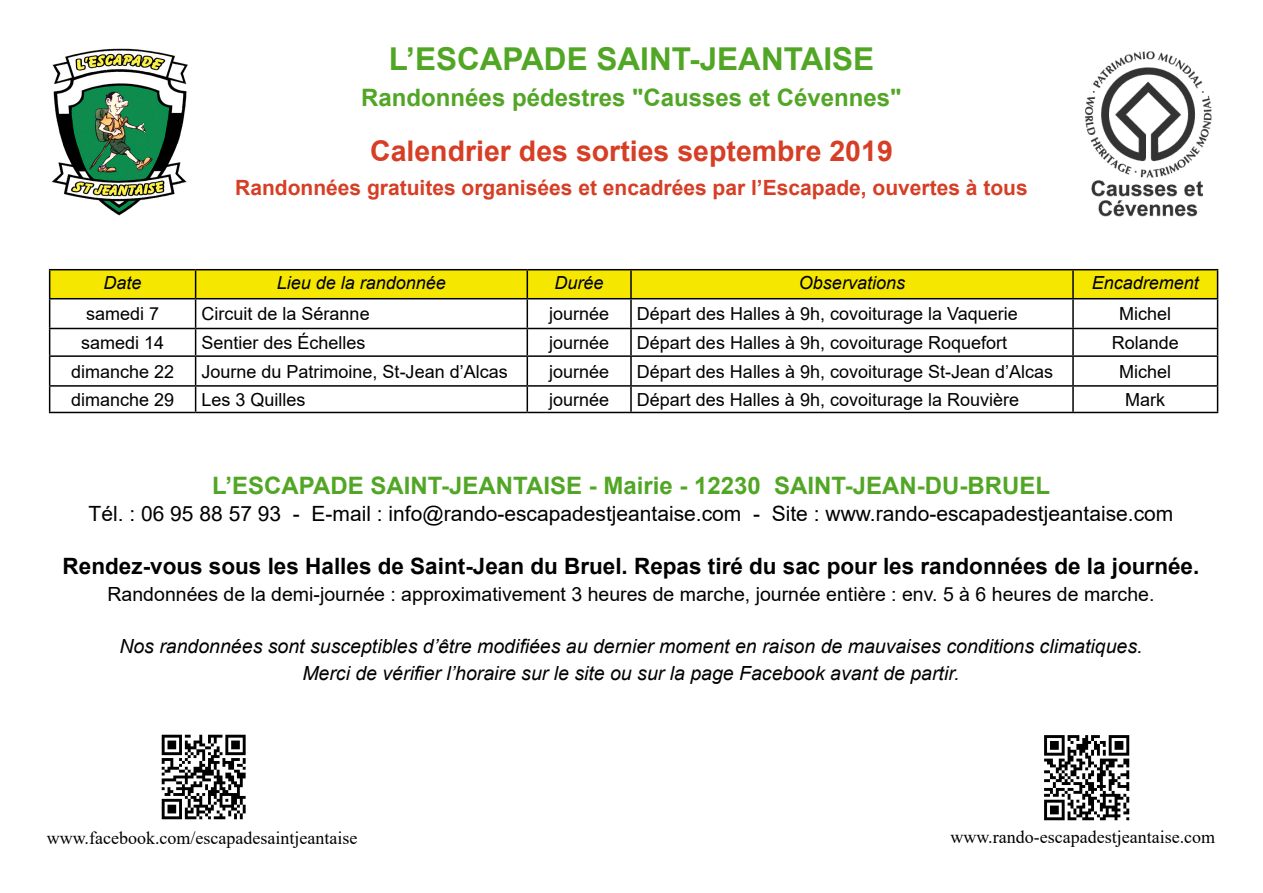
<style>
.page{position:relative;width:1263px;height:893px;background:#fff}
.page>*{position:absolute;margin:0;border:0;box-sizing:border-box;transform-origin:0 0}
.t1{font:700 31.5px "Arial";color:#52a625}
.t2{font:700 28.5px "Arial";color:#d63e25}
.t3{font:700 24px "Arial";color:#52a625}
.t4{font:700 22.5px "Arial";color:#000}
.t5{font:21px "Arial";color:#000}
.t6{font:700 21px "Arial";color:#d63e25}
.t7{font:italic 19.5px/27px "Arial";color:#000;text-align:center}
.t8{font:19.5px "Arial";color:#000}
.t9{font:18px "Arial";color:#000}
.t10{font:18px "Times New Roman";color:#000}
.t11{font:italic 18px "Arial";color:#000}
</style>
<div class="page">
<img style="left:161px;top:735px;width:85px;height:84px">
<img style="left:1044px;top:735px;width:85px;height:85px">
<img style="left:1085px;top:50px;width:127px;height:167px">
<img style="left:52px;top:49px;width:136px;height:166px">
<hr style="left:49px;top:269px;width:147px;height:1px;background:#000">
<hr style="left:196px;top:269px;width:331px;height:1px;background:#000">
<hr style="left:527px;top:269px;width:104px;height:1px;background:#000">
<hr style="left:631px;top:269px;width:442px;height:1px;background:#000">
<hr style="left:1073px;top:269px;width:145px;height:1px;background:#000">
<svg style="left:49px;top:270px;width:1169px;height:142px"></svg>
<hr style="left:49px;top:412px;width:147px;height:1px;background:#000">
<hr style="left:196px;top:412px;width:331px;height:1px;background:#000">
<hr style="left:527px;top:412px;width:104px;height:1px;background:#000">
<hr style="left:631px;top:412px;width:442px;height:1px;background:#000">
<hr style="left:1073px;top:412px;width:145px;height:1px;background:#000">
<h1 class="t1" style="left:389px;top:36px;width:487px">L’ESCAPADE SAINT-JEANTAISE</h1>
<h3 class="t3" style="left:361px;top:80px;width:542px">Randonnées pédestres "Causses et Cévennes"</h3>
<h2 class="t2" style="left:370px;top:131px;width:524px">Calendrier des sorties septembre 2019</h2>
<p class="t6" style="left:235px;top:173px;width:794px">Randonnées gratuites organisées et encadrées par l’Escapade, ouvertes à tous</p>
<p class="t11" style="left:104px;top:271px;width:40px">Date</p>
<p class="t11" style="left:277px;top:271px;width:171px">Lieu de la randonnée</p>
<p class="t11" style="left:555px;top:271px;width:51px">Durée</p>
<p class="t11" style="left:799px;top:271px;width:108px">Observations</p>
<p class="t11" style="left:1092px;top:271px;width:109px">Encadrement</p>
<p class="t9" style="left:86px;top:301px;width:75px">samedi 7</p>
<p class="t9" style="left:202px;top:301px;width:170px">Circuit de la Séranne</p>
<p class="t9" style="left:549px;top:301px;width:62px">journée</p>
<p class="t9" style="left:637px;top:301px;width:382px">Départ des Halles à 9h, covoiturage la Vaquerie</p>
<p class="t9" style="left:1119px;top:301px;width:54px">Michel</p>
<p class="t9" style="left:81px;top:330px;width:85px">samedi 14</p>
<p class="t9" style="left:202px;top:330px;width:166px">Sentier des Échelles</p>
<p class="t9" style="left:549px;top:330px;width:62px">journée</p>
<p class="t9" style="left:637px;top:330px;width:372px">Départ des Halles à 9h, covoiturage Roquefort</p>
<p class="t9" style="left:1112px;top:330px;width:69px">Rolande</p>
<p class="t9" style="left:71px;top:359px;width:105px">dimanche 22</p>
<p class="t9" style="left:202px;top:359px;width:308px">Journe du Patrimoine, St-Jean d’Alcas</p>
<p class="t9" style="left:549px;top:359px;width:62px">journée</p>
<p class="t9" style="left:637px;top:359px;width:418px">Départ des Halles à 9h, covoiturage St-Jean d’Alcas</p>
<p class="t9" style="left:1119px;top:359px;width:54px">Michel</p>
<p class="t9" style="left:71px;top:387px;width:105px">dimanche 29</p>
<p class="t9" style="left:202px;top:387px;width:106px">Les 3 Quilles</p>
<p class="t9" style="left:549px;top:387px;width:62px">journée</p>
<p class="t9" style="left:637px;top:387px;width:384px">Départ des Halles à 9h, covoiturage la Rouvière</p>
<p class="t9" style="left:1125px;top:387px;width:41px">Mark</p>
<h3 class="t3" style="left:212px;top:468px;width:839px">L’ESCAPADE SAINT-JEANTAISE - Mairie - 12230 SAINT-JEAN-DU-BRUEL</h3>
<p class="t5" style="left:89px;top:499px;width:1086px">Tél. : 06 95 88 57 93 - E-mail : info@rando-escapadestjeantaise.com - Site : www.rando-escapadestjeantaise.com</p>
<p class="t4" style="left:63px;top:550px;width:1138px">Rendez-vous sous les Halles de Saint-Jean du Bruel. Repas tiré du sac pour les randonnées de la journée.</p>
<p class="t8" style="left:108px;top:580px;width:1048px">Randonnées de la demi-journée : approximativement 3 heures de marche, journée entière : env. 5 à 6 heures de marche.</p>
<p class="t7" style="left:119px;top:633px;width:1025px">Nos randonnées sont susceptibles d’être modifiées au dernier moment en raison de mauvaises conditions climatiques.<br>Merci de vérifier l’horaire sur le site ou sur la page Facebook avant de partir.</p>
<p class="t10" style="left:47px;top:825px;width:312px">www.facebook.com/escapadesaintjeantaise</p>
<p class="t10" style="left:950px;top:824px;width:266px">www.rando-escapadestjeantaise.com</p>
</div>
